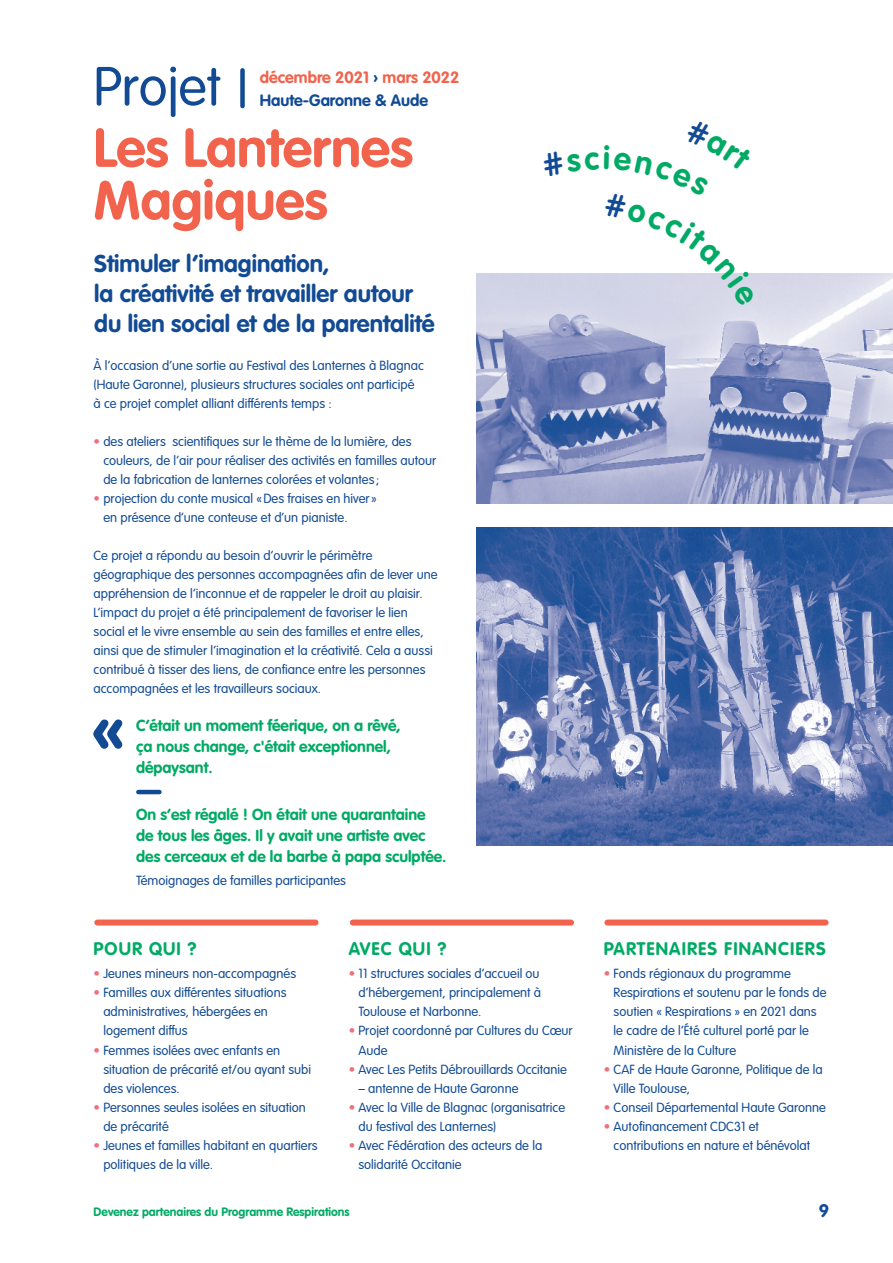
<style>
.page{position:relative;width:893px;height:1263px;background:#fff}
.page>*{position:absolute;margin:0;border:0;box-sizing:border-box;transform-origin:0 0}
.texte_courant{font:700 67.95px "VAG Rounded LT Pro";color:#124b94}
.t1{font:700 54px/52.5px "VAG Rounded LT Pro";color:#f1634d}
.t2{font:300 54px "VAG Rounded LT Pro";color:#124b94}
.texte_courant-2{font:700 24px/30px "VAG Rounded LT Pro";color:#124b94}
.interitre{font:700 18px "VAG Rounded LT Pro";letter-spacing:.06em;color:#00aa65}
.t3{font:700 18px "VAG Rounded LT Pro";color:#124b94}
.texte_courant-3{font:700 16.2px "VAG Rounded LT Pro";color:#f1634d}
.texte_courant-4{font:700 16.2px "VAG Rounded LT Pro";color:#124b94}
.texte_courant-5{font:700 15.75px/21px "VAG Rounded LT Pro";color:#00aa65}
.texte_courant-6{font:300 13.05px/19px "VAG Rounded LT Pro";color:#124b94}
.t4{font:700 12px "VAG Rounded LT Pro";color:#00aa65}
.s1{color:#124b94}
.s2{color:#f16e7d}
</style>
<div class="page">
<div style="left:97px;top:919px;width:219px;height:6px;background:#f1634d"></div>
<div style="left:353px;top:919px;width:218px;height:6px;background:#f1634d"></div>
<div style="left:607px;top:919px;width:219px;height:6px;background:#f1634d"></div>
<img style="left:476px;top:274px;width:417px;height:230px">
<img style="left:476px;top:527px;width:417px;height:319px">
<div style="left:240px;top:70px;width:5px;height:36px;background:#124b94"></div>
<hr style="left:138px;top:790px;width:21px;height:4px;background:#124b94">
<div style="left:541px;top:273px;width:215px;height:34px;background:#d3d5e8"></div>
<p class="t2" style="left:94px;top:55px;width:129px">Projet</p>
<p class="t1" style="left:94px;top:122px;width:321px">Les Lanternes<br>Magiques</p>
<p class="texte_courant-3" style="left:260px;top:67px;width:201px">décembre 2021 <span class="s1">›</span> mars 2022</p>
<p class="texte_courant-4" style="left:260px;top:90px;width:170px">Haute-Garonne &amp; Aude</p>
<p class="texte_courant-2" style="left:94px;top:249px;width:342px">Stimuler l’imagination,<br>la créativité et travailler autour du lien social et de la parentalité</p>
<p class="texte_courant-6" style="left:94px;top:356px;width:332px">À l’occasion d’une sortie au Festival des Lanternes à Blagnac (Haute Garonne), plusieurs structures sociales ont participé à ce projet complet alliant différents temps :</p>
<p class="texte_courant-6" style="left:103px;top:432px;width:335px;text-indent:-10px"><span class="s2">•</span> des ateliers scientifiques sur le thème de la lumière, des couleurs, de l’air pour réaliser des activités en familles autour de la fabrication de lanternes colorées et volantes ;</p>
<p class="texte_courant-6" style="left:103px;top:489px;width:275px;text-indent:-10px"><span class="s2">•</span> projection du conte musical «Des fraises en hiver » en présence d’une conteuse et d’un pianiste.</p>
<p class="texte_courant-6" style="left:94px;top:546px;width:345px">Ce projet a répondu au besoin d’ouvrir le périmètre géographique des personnes accompagnées afin de lever une appréhension de l’inconnue et de rappeler le droit au plaisir.<br>L’impact du projet a été principalement de favoriser le lien social et le vivre ensemble au sein des familles et entre elles, ainsi que de stimuler l’imagination et la créativité. Cela a aussi contribué à tisser des liens, de confiance entre les personnes accompagnées et les travailleurs sociaux.</p>
<p class="texte_courant" style="left:91px;top:686px;width:36px">«</p>
<p class="texte_courant-5" style="left:136px;top:715px;width:266px">C’était un moment féerique, on a rêvé, ça nous change, c'était exceptionnel, dépaysant.</p>
<p class="texte_courant-5" style="left:136px;top:804px;width:312px">On s’est régalé ! On était une quarantaine de tous les âges. Il y avait une artiste avec des cerceaux et de la barbe à papa sculptée.</p>
<p class="texte_courant-6" style="left:136px;top:871px;width:211px">Témoignages de familles participantes</p>
<p class="interitre" style="left:94px;top:937px;width:105px">POUR QUI ?</p>
<p class="texte_courant-6" style="left:94px;top:964px;width:204px"><span class="s2">•</span> Jeunes mineurs non-accompagnés</p>
<p class="texte_courant-6" style="left:103px;top:984px;width:185px;text-indent:-10px"><span class="s2">•</span> Familles aux différentes situations administratives, hébergées en logement diffus</p>
<p class="texte_courant-6" style="left:103px;top:1041px;width:209px;text-indent:-10px"><span class="s2">•</span> Femmes isolées avec enfants en situation de précarité et/ou ayant subi des violences.</p>
<p class="texte_courant-6" style="left:103px;top:1098px;width:204px;text-indent:-10px"><span class="s2">•</span> Personnes seules isolées en situation de précarité</p>
<p class="texte_courant-6" style="left:103px;top:1136px;width:216px;text-indent:-10px"><span class="s2">•</span> Jeunes et familles habitant en quartiers politiques de la ville.</p>
<p class="interitre" style="left:349px;top:937px;width:99px">AVEC QUI ?</p>
<p class="texte_courant-6" style="left:358px;top:964px;width:184px;text-align:justify;text-indent:-10px"><span class="s2">•</span> 11 structures sociales d’accueil ou d’hébergement, principalement à Toulouse et Narbonne.</p>
<p class="texte_courant-6" style="left:358px;top:1022px;width:216px;text-indent:-10px"><span class="s2">•</span> Projet coordonné par Cultures du Cœur<br>Aude</p>
<p class="texte_courant-6" style="left:349px;top:1060px;width:220px"><span class="s2">•</span> Avec Les Petits Débrouillards Occitanie</p>
<p class="texte_courant-6" style="left:358px;top:1079px;width:161px">– antenne de Haute Garonne</p>
<p class="texte_courant-6" style="left:358px;top:1098px;width:208px;text-indent:-10px"><span class="s2">•</span> Avec la Ville de Blagnac (organisatrice du festival des Lanternes)</p>
<p class="texte_courant-6" style="left:358px;top:1136px;width:185px;text-indent:-10px"><span class="s2">•</span> Avec Fédération des acteurs de la solidarité Occitanie</p>
<p class="interitre" style="left:604px;top:937px;width:223px">PARTENAIRES FINANCIERS</p>
<p class="texte_courant-6" style="left:614px;top:964px;width:214px;text-indent:-10px"><span class="s2">•</span> Fonds régionaux du programme Respirations et soutenu par le fonds de soutien « Respirations » en 2021 dans le cadre de l’Été culturel porté par le Ministère de la Culture</p>
<p class="texte_courant-6" style="left:614px;top:1060px;width:211px;text-indent:-10px"><span class="s2">•</span> CAF de Haute Garonne, Politique de la<br>Ville Toulouse,</p>
<p class="texte_courant-6" style="left:604px;top:1098px;width:224px"><span class="s2">•</span> Conseil Départemental Haute Garonne</p>
<p class="texte_courant-6" style="left:614px;top:1117px;width:198px;text-indent:-10px"><span class="s2">•</span> Autofinancement CDC31 et contributions en nature et bénévolat</p>
<p class="t4" style="left:94px;top:1204px;width:258px">Devenez partenaires du Programme Respirations</p>
<h3 class="t3" style="left:819px;top:1199px;width:12px">9</h3>
</div>
